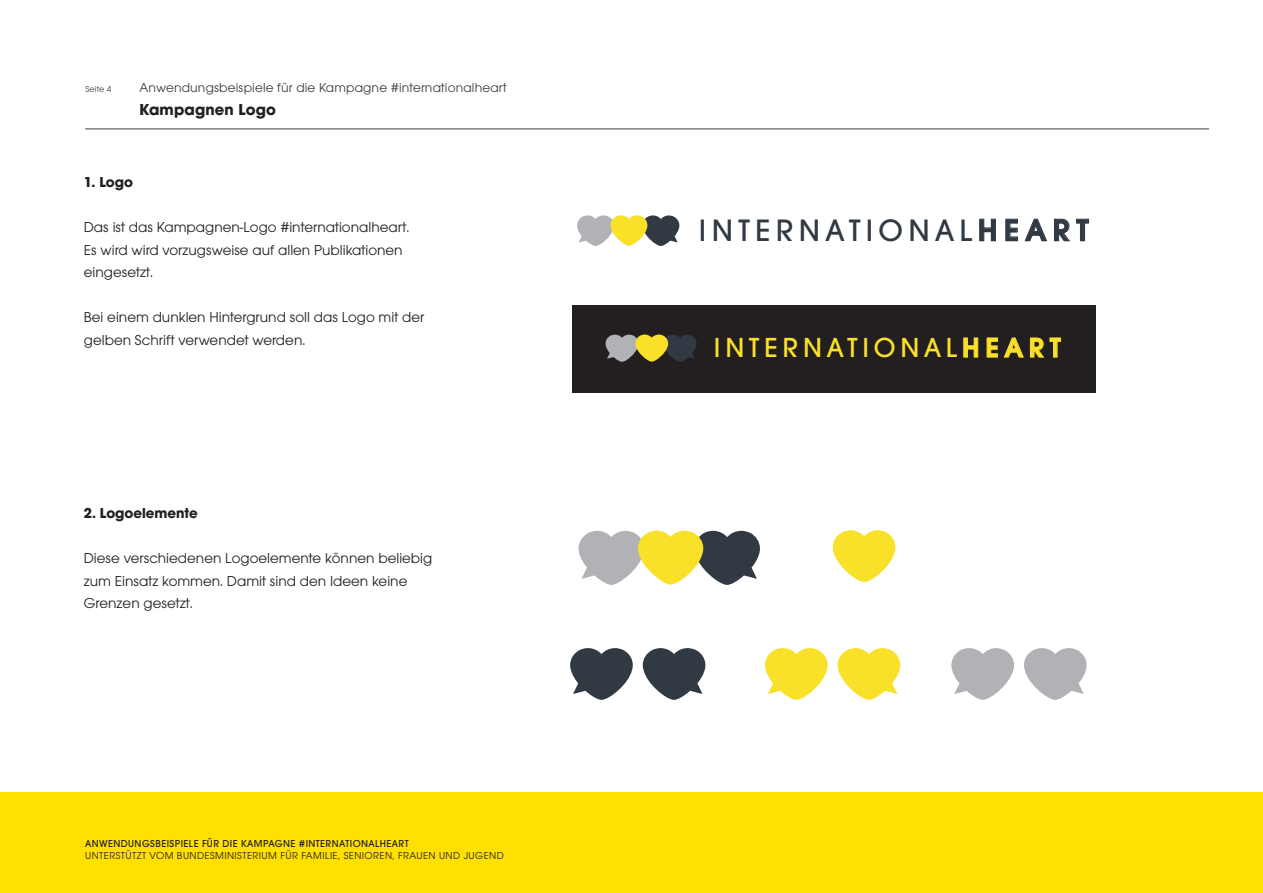
<style>
.page{position:relative;width:1263px;height:893px;background:#fff}
.page>*{position:absolute;margin:0;border:0;box-sizing:border-box;transform-origin:0 0}
.t1{font:32.1px "Avant Garde Md ITC";letter-spacing:.165em;color:#313a43}
.t2{font:28.65px "Avant Garde Md ITC";letter-spacing:.165em;color:#fae129}
.t3{font:700 16.5px "Avant Garde Md ITC";letter-spacing:.01em;color:#231f20}
.t4{font:15px/22.5px "Avant Garde ITC";color:#231f20}
.t5{font:700 15px "Avant Garde Md ITC";color:#231f20}
.t6{font:13.5px "Avant Garde ITC";letter-spacing:.01em;color:#3e3e3f}
.t7{font:10.5px "Avant Garde ITC";letter-spacing:.04em;color:#231f20}
.t8{font:10.5px "Avant Garde Md ITC";letter-spacing:.04em;color:#231f20}
.t9{font:9px "Avant Garde ITC";letter-spacing:.01em;color:#3e3e3f}
.s1{font-family:"Avant Garde ITC";font-weight:600}
</style>
<div class="page">
<div style="left:0;top:793px;width:1263px;height:100px;background:#ffe000"></div>
<hr style="left:85px;top:129px;width:1124px;height:1px;background:#3e3e3f">
<div style="left:572px;top:305px;width:524px;height:87px;background:#231f20"></div>
<svg style="left:979px;top:218px;width:17px;height:24px"></svg>
<svg style="left:1005px;top:218px;width:13px;height:24px"></svg>
<svg style="left:1024px;top:218px;width:65px;height:24px"></svg>
<svg style="left:577px;top:215px;width:102px;height:31px"></svg>
<svg style="left:963px;top:337px;width:16px;height:21px"></svg>
<svg style="left:986px;top:337px;width:75px;height:21px"></svg>
<svg style="left:605px;top:335px;width:91px;height:27px"></svg>
<svg style="left:579px;top:531px;width:181px;height:54px"></svg>
<svg style="left:570px;top:648px;width:63px;height:52px"></svg>
<svg style="left:833px;top:530px;width:62px;height:52px"></svg>
<svg style="left:765px;top:648px;width:63px;height:52px"></svg>
<svg style="left:951px;top:648px;width:63px;height:52px"></svg>
<svg style="left:643px;top:648px;width:62px;height:52px"></svg>
<svg style="left:838px;top:648px;width:62px;height:52px"></svg>
<svg style="left:1024px;top:648px;width:62px;height:52px"></svg>
<p class="t9" style="left:85px;top:84px;width:27px">Seite 4</p>
<p class="t6" style="left:139px;top:80px;width:369px">Anwendungsbeispiele für die Kampagne #internationalheart</p>
<p class="t3" style="left:139px;top:99px;width:138px">Kampagnen Logo</p>
<p class="t5" style="left:84px;top:173px;width:51px">1. Logo</p>
<p class="t4" style="left:84px;top:216px;width:327px">Das ist das Kampagnen-Logo #internationalheart.<br>Es wird wird vorzugsweise auf allen Publikationen eingesetzt.</p>
<p class="t4" style="left:84px;top:306px;width:342px">Bei einem dunklen Hintergrund soll das Logo mit der gelben Schrift verwendet werden.</p>
<p class="t5" style="left:84px;top:504px;width:115px">2. Logoelemente</p>
<p class="t4" style="left:84px;top:547px;width:350px">Diese verschiedenen Logoelemente können beliebig zum Einsatz kommen. Damit sind den Ideen keine<br>Grenzen gesetzt.</p>
<p class="t8" style="left:85px;top:837px;width:325px">ANWENDUNGSBEISPIELE FÜR DIE KAMPAGNE #INTERNATIONALHEART</p>
<p class="t7" style="left:85px;top:850px;width:420px">UNTERSTÜTZT VOM BUNDESMINISTERIUM FÜR FAMILIE, SENIOREN, FRAUEN UND JUGEND</p>
<h1 class="t1" style="left:699px;top:211px;width:391px">INTERNATIONAL<span class="s1">HEART</span></h1>
<h2 class="t2" style="left:714px;top:331px;width:348px">INTERNATIONAL<span class="s1">HEART</span></h2>
</div>
